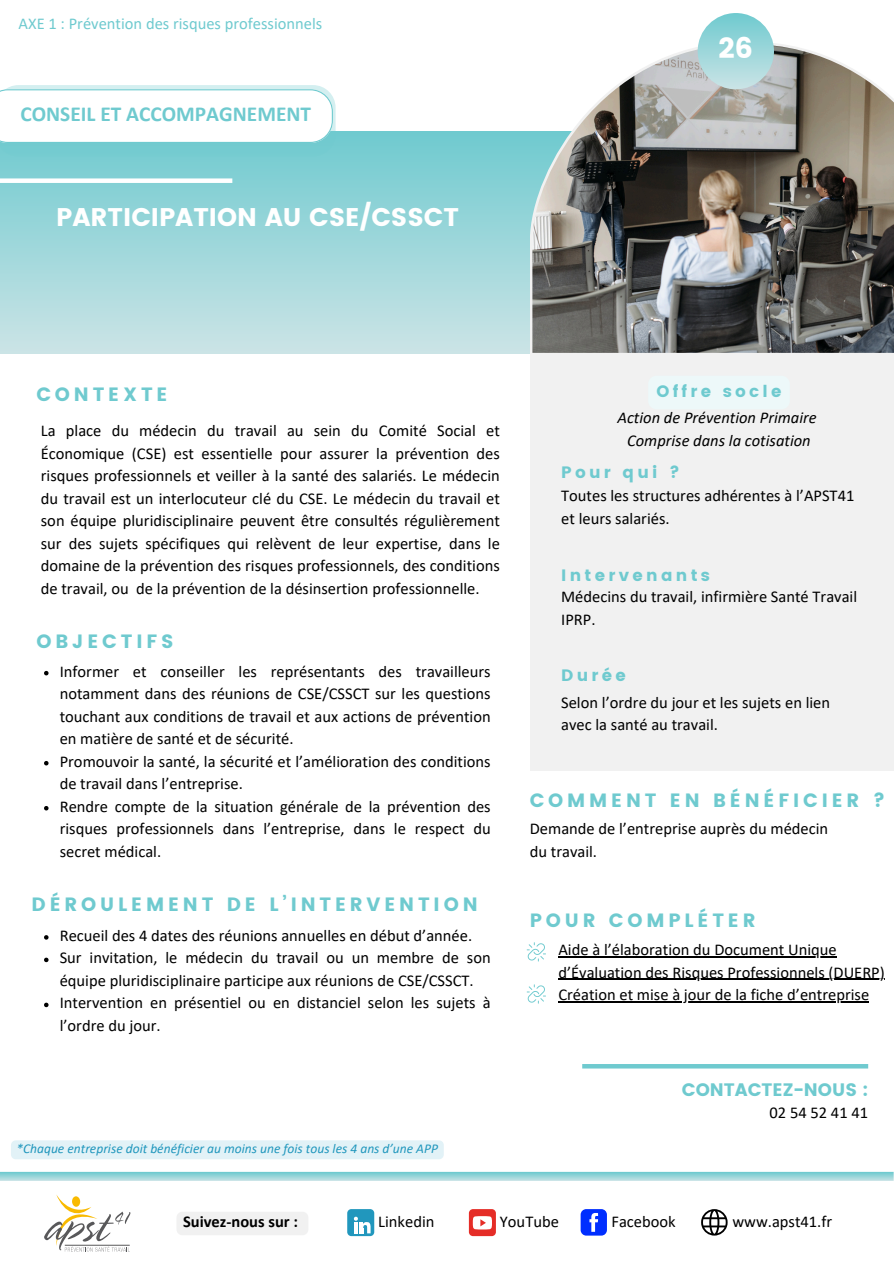
<style>
.page{position:relative;width:894px;height:1264px;background:#fff}
.page>*{position:absolute;margin:0;border:0;box-sizing:border-box;transform-origin:0 0}
.t1{font:28.5px "Poppins";color:#fff}
.t2{font:25.5px "Poppins";color:#fff}
.t3{font:700 21.3px "Calibri";color:#6fcacf}
.t4{font:19.2px "Poppins";letter-spacing:.2em;color:#6fcacf}
.t5{font:18px "Poppins";color:#6fcacf}
.t6{font:16.5px/22.5px "Calibri";color:#000}
.t7{font:italic 16.5px/22.5px "Calibri";color:#000;text-align:center}
.t8{font:16.5px "Calibri";color:#6fcacf}
.t9{font:16.5px "Poppins";letter-spacing:.2em;color:#6fcacf}
.t10{font:700 16.5px "Calibri";color:#000}
.t11{font:italic 13.5px "Calibri";color:#2197bd}
</style>
<div class="page">
<div style="left:0;top:131px;width:893px;height:222px;background:linear-gradient(to bottom,#6fcacf,#cbe4e6)"></div>
<div style="left:529px;top:355px;width:364px;height:415px;background:#f1f1f1"></div>
<img style="left:529px;top:41px;width:364px;height:314px">
<div style="left:0;top:178px;width:232px;height:5px;background:#fff"></div>
<svg style="left:0;top:1171px;width:893px;height:9px;background:#9dd8db"></svg>
<hr style="left:582px;top:1064px;width:285px;height:4px;background:#6fcacf">
<div style="left:697px;top:13px;width:76px;height:76px;background:linear-gradient(to bottom,#72cbd0,#c7e2e4);border-radius:50%"></div>
<svg style="left:44px;top:935px;width:5px;height:4px"></svg>
<svg style="left:44px;top:957px;width:5px;height:5px"></svg>
<svg style="left:44px;top:1002px;width:5px;height:5px"></svg>
<svg style="left:44px;top:1194px;width:86px;height:57px"></svg>
<hr style="left:65px;top:1244px;width:65px;height:1px;background:#58585a">
<svg style="left:44px;top:671px;width:5px;height:4px"></svg>
<svg style="left:44px;top:761px;width:5px;height:4px"></svg>
<svg style="left:44px;top:806px;width:5px;height:4px"></svg>
<div style="left:469px;top:1209px;width:27px;height:27px;background:#e52d27;border-radius:4px"></div>
<svg style="left:472px;top:1216px;width:20px;height:13px"></svg>
<div style="left:347px;top:1209px;width:27px;height:27px;background:#2197bd;border-radius:4px"></div>
<svg style="left:354px;top:1216px;width:17px;height:17px"></svg>
<svg style="left:701px;top:1209px;width:26px;height:26px"></svg>
<div style="left:580px;top:1209px;width:26px;height:26px;background:#002eff;border-radius:6px"></div>
<svg style="left:589px;top:1213px;width:9px;height:18px"></svg>
<div style="left:176px;top:1211px;width:132px;height:24px;background:#f1f1f1;border-radius:6px"></div>
<hr style="left:558px;top:956px;width:278px;height:1px;background:#000">
<hr style="left:558px;top:978px;width:326px;height:2px;background:#000">
<hr style="left:558px;top:1001px;width:311px;height:1px;background:#000">
<svg style="left:526px;top:942px;width:19px;height:19px"></svg>
<svg style="left:526px;top:984px;width:19px;height:19px"></svg>
<svg style="left:0;top:85px;width:335px;height:71px"></svg>
<div style="left:11px;top:1140px;width:432px;height:19px;background:#e2f2f7;border-radius:5px"></div>
<h6 class="t8" style="left:19px;top:17px;width:305px">AXE 1 : Prévention des risques professionnels</h6>
<p class="t3" style="left:20px;top:105px;width:292px">CONSEIL ET ACCOMPAGNEMENT</p>
<h6 class="t2" style="left:56px;top:202px;width:404px">PARTICIPATION AU CSE/CSSCT</h6>
<h6 class="t1" style="left:718px;top:32px;width:36px">26</h6>
<h2 class="t4" style="left:36px;top:383px;width:133px">CONTEXTE</h2>
<h3 class="t6" style="left:41px;top:421px;width:460px;text-align:justify">La place du médecin du travail au sein du Comité Social et Économique (CSE) est essentielle pour assurer la prévention des risques professionnels et veiller à la santé des salariés. Le médecin du travail est un interlocuteur clé du CSE. Le médecin du travail et son équipe pluridisciplinaire peuvent être consultés régulièrement sur des sujets spécifiques qui relèvent de leur expertise, dans le domaine de la prévention des risques professionnels, des conditions de travail, ou de la prévention de la désinsertion professionnelle.</h3>
<p class="t4" style="left:36px;top:630px;width:139px">OBJECTIFS</p>
<h3 class="t6" style="left:60px;top:661px;width:432px;text-align:justify">Informer et conseiller les représentants des travailleurs notamment dans des réunions de CSE/CSSCT sur les questions touchant aux conditions de travail et aux actions de prévention en matière de santé et de sécurité.</h3>
<h6 class="t6" style="left:60px;top:751px;width:432px">Promouvoir la santé, la sécurité et l’amélioration des conditions de travail dans l’entreprise.</h6>
<h3 class="t6" style="left:60px;top:796px;width:432px;text-align:justify">Rendre compte de la situation générale de la prévention des risques professionnels dans l’entreprise, dans le respect du secret médical.</h3>
<h5 class="t4" style="left:32px;top:893px;width:447px">DÉROULEMENT DE L’INTERVENTION</h5>
<h6 class="t6" style="left:60px;top:925px;width:414px">Recueil des 4 dates des réunions annuelles en début d’année.</h6>
<h3 class="t6" style="left:60px;top:947px;width:432px">Sur invitation, le médecin du travail ou un membre de son équipe pluridisciplinaire participe aux réunions de CSE/CSSCT.</h3>
<p class="t6" style="left:60px;top:992px;width:432px">Intervention en présentiel ou en distanciel selon les sujets à l’ordre du jour.</p>
<p class="t11" style="left:16px;top:1143px;width:423px">*Chaque entreprise doit bénéficier au moins une fois tous les 4 ans d’une APP</p>
<h5 class="t9" style="left:656px;top:381px;width:126px">Offre socle</h5>
<p class="t7" style="left:617px;top:408px;width:200px">Action de Prévention Primaire<br>Comprise dans la cotisation</p>
<h5 class="t9" style="left:561px;top:463px;width:120px">Pour qui ?</h5>
<p class="t6" style="left:561px;top:486px;width:294px">Toutes les structures adhérentes à l’APST41 et leurs salariés.</p>
<h5 class="t9" style="left:561px;top:565px;width:150px">Intervenants</h5>
<p class="t6" style="left:561px;top:587px;width:297px">Médecins du travail, infirmière Santé Travail<br>IPRP.</p>
<h6 class="t9" style="left:561px;top:666px;width:66px">Durée</h6>
<h6 class="t6" style="left:561px;top:692px;width:270px">Selon l’ordre du jour et les sujets en lien avec la santé au travail.</h6>
<h1 class="t4" style="left:529px;top:789px;width:357px">COMMENT EN BÉNÉFICIER ?</h1>
<h5 class="t6" style="left:529px;top:818px;width:300px">Demande de l’entreprise auprès du médecin du travail.</h5>
<p class="t4" style="left:529px;top:908px;width:227px">POUR COMPLÉTER</p>
<h6 class="t6" style="left:558px;top:939px;width:280px">Aide à l’élaboration du Document Unique</h6>
<h4 class="t6" style="left:558px;top:962px;width:328px">d’Évaluation des Risques Professionnels (DUERP)</h4>
<p class="t6" style="left:558px;top:984px;width:312px">Création et mise à jour de la fiche d’entreprise</p>
<h6 class="t5" style="left:681px;top:1078px;width:188px">CONTACTEZ-NOUS :</h6>
<h6 class="t6" style="left:769px;top:1102px;width:100px">02 54 52 41 41</h6>
<p class="t10" style="left:183px;top:1214px;width:116px">Suivez-nous sur :</p>
<p class="t6" style="left:378px;top:1211px;width:58px">Linkedin</p>
<p class="t6" style="left:500px;top:1211px;width:60px">YouTube</p>
<p class="t6" style="left:611px;top:1211px;width:66px">Facebook</p>
<h3 class="t6" style="left:732px;top:1211px;width:101px">www.apst41.fr</h3>
</div>
